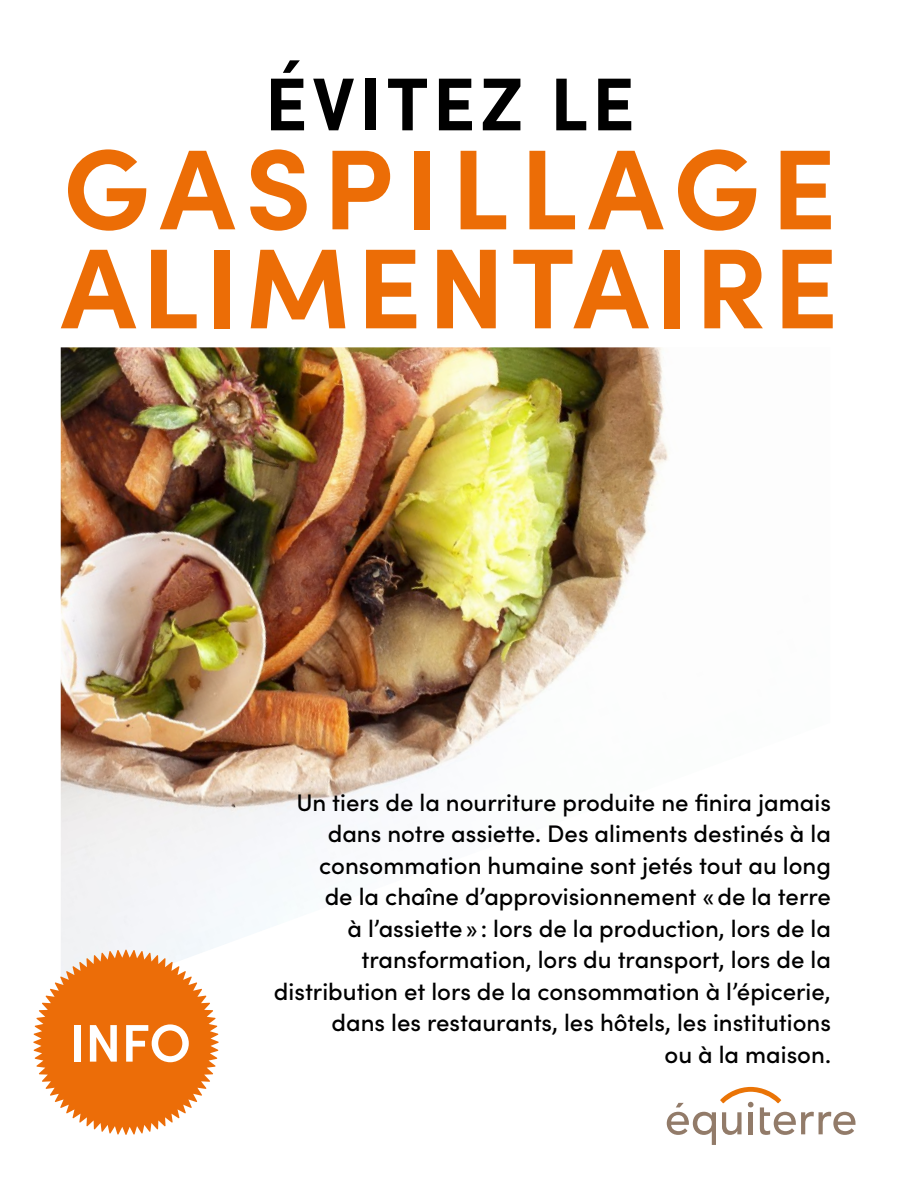
<style>
.page{position:relative;width:918px;height:1188px;background:#fff}
.page>*{position:absolute;margin:0;border:0;box-sizing:border-box;transform-origin:0 0}
.t1{font:700 114px/99px "Sofia Pro";letter-spacing:.05em;color:#ec6d06}
.t2{font:700 75px "Sofia Pro";letter-spacing:.055em;color:#000}
.Sous-Titre{font:500 24px/31.5px "Sofia Pro";color:#000;text-align:right}
</style>
<div class="page">
<svg style="left:667px;top:1087px;width:189px;height:58px"></svg>
<img style="left:61px;top:347px;width:607px;height:603px">
<svg style="left:33px;top:950px;width:186px;height:185px"></svg>
<h2 class="t2" style="left:265px;top:46px;width:372px">ÉVITEZ LE</h2>
<h1 class="t1" style="left:61px;top:131px;width:779px">GASPILLAGE<br>ALIMENTAIRE</h1>
<p class="Sous-Titre" style="left:274px;top:785px;width:559px">Un tiers de la nourriture produite ne finira jamais dans notre assiette. Des aliments destinés à la consommation humaine sont jetés tout au long<br>de la chaîne d’approvisionnement «de la terre<br>à l’assiette» : lors de la production, lors de la transformation, lors du transport, lors de la distribution et lors de la consommation à l’épicerie, dans les restaurants, les hôtels, les institutions<br>ou à la maison.</p>
</div>
